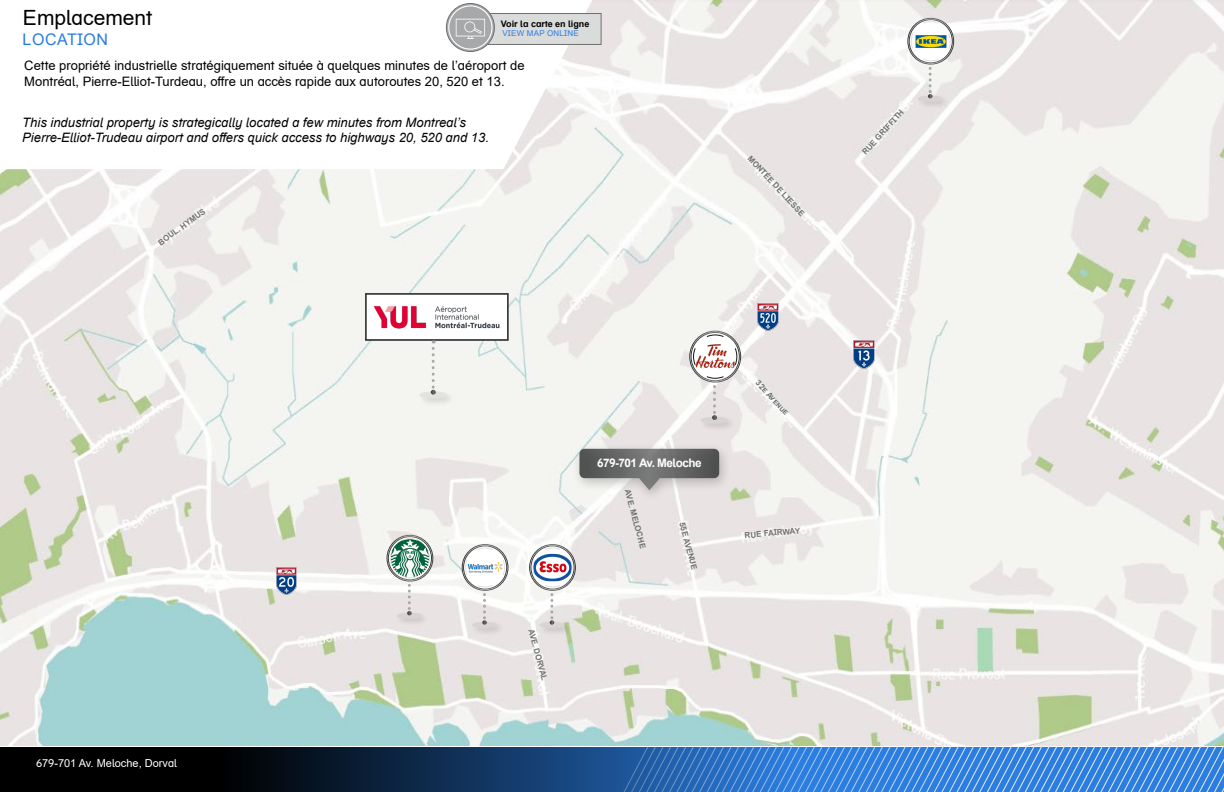
<style>
.page{position:relative;width:1224px;height:792px;background:#fff}
.page>*{position:absolute;margin:0;border:0;box-sizing:border-box;transform-origin:0 0}
.t1{font:21px "Arial";color:#000}
.t2{font:16px "Arial";letter-spacing:.035em;color:#2a7de1}
.t3{font:13px/15.6px "Arial";color:#000}
.t4{font:italic 13px/15.6px "Arial";color:#000}
.t5{font:700 11.7px "Arial";letter-spacing:-.04em;color:#fff}
.t6{font:11px "Arial";color:#fff}
.t7{font:700 9px "Arial";color:#000}
.t8{font:700 8px "Arial";color:#6e7171}
.t9{font:8px "Arial";letter-spacing:.035em;color:#2a7de1}
</style>
<div class="page">
<svg style="left:0;top:747px;width:617px;height:45px;background:#081a2f"></svg>
<svg style="left:617px;top:747px;width:607px;height:45px;background:#3e84d7"></svg>
<img style="left:0;top:0;width:1224px;height:745px">
<div style="left:572px;top:443px;width:159px;height:60px;background:#000;opacity:.25"></div>
<svg style="left:579px;top:449px;width:140px;height:41px;background:#848484"></svg>
<svg style="left:916px;top:98px;width:35px;height:12px"></svg>
<div style="left:918px;top:96px;width:24px;height:5px;background:#d9d4d4;border-radius:50%"></div>
<div style="left:918px;top:96px;width:25px;height:6px;border:1px solid #6e7171;border-radius:50%"></div>
<div style="left:908px;top:18px;width:46px;height:46px;border:1px solid #fff;border-radius:50%"></div>
<div style="left:909px;top:19px;width:44px;height:44px;border:1px solid #fff;border-radius:50%"></div>
<svg style="left:910px;top:21px;width:41px;height:77px"></svg>
<svg style="left:699px;top:420px;width:37px;height:12px"></svg>
<div style="left:701px;top:417px;width:27px;height:6px;background:#d9d4d4;border-radius:50%"></div>
<div style="left:701px;top:417px;width:27px;height:7px;border:1px solid #6e7171;border-radius:50%"></div>
<div style="left:689px;top:331px;width:52px;height:51px;border:1px solid #fff;border-radius:50%"></div>
<div style="left:691px;top:332px;width:49px;height:49px;border:1px solid #fff;border-radius:50%"></div>
<svg style="left:693px;top:334px;width:45px;height:86px"></svg>
<img style="left:758px;top:303px;width:21px;height:28px">
<img style="left:276px;top:567px;width:21px;height:28px">
<svg style="left:418px;top:395px;width:37px;height:12px"></svg>
<div style="left:420px;top:392px;width:27px;height:6px;background:#e2e3df;border-radius:50%"></div>
<div style="left:419px;top:392px;width:28px;height:6px;border:1px solid #6e7171;border-radius:50%"></div>
<svg style="left:365px;top:293px;width:144px;height:102px"></svg>
<img style="left:854px;top:340px;width:20px;height:28px">
<svg style="left:0;top:0;width:592px;height:169px"></svg>
<svg style="left:470px;top:625px;width:35px;height:12px"></svg>
<div style="left:473px;top:622px;width:23px;height:6px;background:#d9d4d4;border-radius:50%"></div>
<div style="left:472px;top:622px;width:25px;height:6px;border:1px solid #6e7171;border-radius:50%"></div>
<div style="left:462px;top:544px;width:46px;height:47px;border:1px solid #fff;border-radius:50%"></div>
<div style="left:463px;top:546px;width:44px;height:43px;border:1px solid #fff;border-radius:50%"></div>
<svg style="left:465px;top:547px;width:40px;height:78px"></svg>
<svg style="left:538px;top:625px;width:35px;height:12px"></svg>
<div style="left:540px;top:622px;width:24px;height:6px;background:#d9d4d4;border-radius:50%"></div>
<div style="left:539px;top:622px;width:25px;height:6px;border:1px solid #6e7171;border-radius:50%"></div>
<div style="left:529px;top:544px;width:47px;height:47px;border:1px solid #fff;border-radius:50%"></div>
<div style="left:531px;top:546px;width:43px;height:43px;border:1px solid #fff;border-radius:50%"></div>
<svg style="left:532px;top:547px;width:41px;height:78px"></svg>
<svg style="left:395px;top:615px;width:35px;height:12px"></svg>
<svg style="left:397px;top:613px;width:24px;height:5px"></svg>
<div style="left:397px;top:613px;width:25px;height:6px;border:1px solid #6e7171;border-radius:50%"></div>
<div style="left:387px;top:535px;width:46px;height:46px;border:1px solid #fff;border-radius:50%"></div>
<div style="left:388px;top:536px;width:44px;height:44px;border:1px solid #fff;border-radius:50%"></div>
<svg style="left:390px;top:538px;width:40px;height:77px"></svg>
<div style="left:479px;top:13px;width:123px;height:32px;background:#dadbdb;border:1px solid #6f7171"></div>
<div style="left:446px;top:3px;width:49px;height:49px;border:1px solid #6e7171;border-radius:50%"></div>
<svg style="left:448px;top:5px;width:45px;height:45px"></svg>
<h1 class="t1" style="left:23px;top:3px;width:131px">Emplacement</h1>
<p class="t3" style="left:24px;top:58px;width:502px">Cette propriété industrielle stratégiquement située à quelques minutes de l’aéroport de<br>Montréal, Pierre-Elliot-Turdeau, offre un accès rapide aux autoroutes 20, 520 et 13.</p>
<p class="t4" style="left:22px;top:114px;width:468px">This industrial property is strategically located a few minutes from Montreal’s<br>Pierre-Elliot-Trudeau airport and offers quick access to highways 20, 520 and 13.</p>
<p class="t7" style="left:501px;top:17px;width:90px">Voir la carte en ligne</p>
<p class="t9" style="left:503px;top:27px;width:78px">VIEW MAP ONLINE</p>
<p class="t2" style="left:23px;top:28px;width:87px">LOCATION</p>
<p class="t8" style="left:156px;top:239px;width:57px;rotate:-36deg">BOUL. HYMUS</p>
<p class="t8" style="left:753px;top:153px;width:81px;rotate:47deg">MONTÉE DE LIESSE</p>
<p class="t6" style="left:36px;top:756px;width:142px">679-701 Av. Meloche, Dorval</p>
<p class="t8" style="left:537px;top:627px;width:55px;rotate:75deg">AVE. DORVAL</p>
<p class="t5" style="left:597px;top:455px;width:106px">679-701 Av. Meloche</p>
<p class="t8" style="left:633px;top:488px;width:62px;rotate:75deg">AVE. MELOCHE</p>
<p class="t8" style="left:688px;top:521px;width:50px;rotate:75deg">55E AVENUE</p>
<p class="t8" style="left:762px;top:378px;width:46px;rotate:47deg">32e Avenue</p>
<p class="t8" style="left:744px;top:530px;width:57px;rotate:-5deg">RUE FAIRWAY</p>
<p class="t8" style="left:860px;top:150px;width:59px;rotate:-48deg">RUE GRIFFITH</p>
</div>
